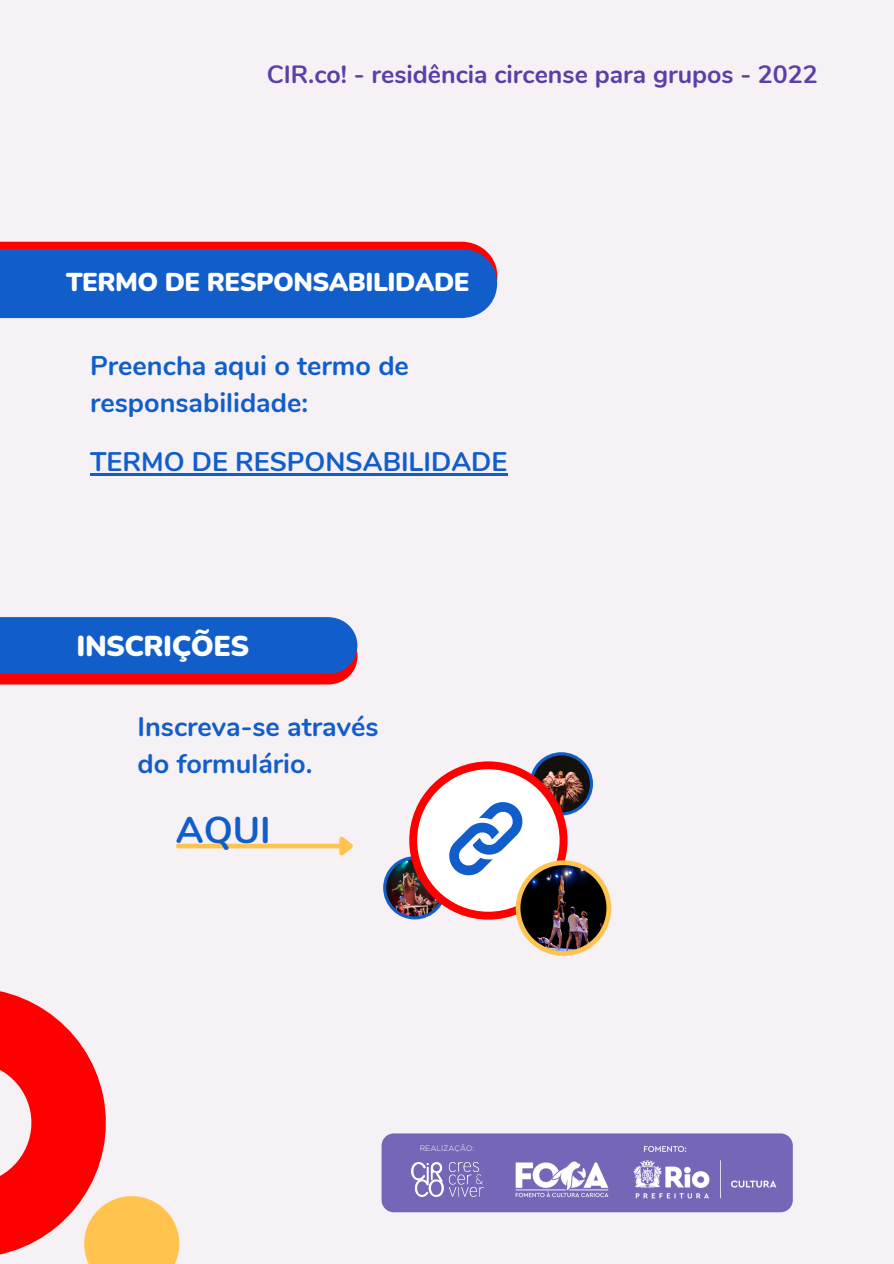
<style>
.page{position:relative;width:894px;height:1264px;background:#fff}
.page>*{position:absolute;margin:0;border:0;box-sizing:border-box;transform-origin:0 0}
.t1{font:700 37.35px "Nunito";color:#115ecb}
.t2{font:900 28.65px "Nunito";letter-spacing:-.02em;color:#fff}
.t3{font:700 27px/37.7px "Nunito";color:#115ecb}
.t4{font:700 26.85px "Nunito";color:#115ecb}
.t5{font:900 25.8px "Nunito";letter-spacing:-.02em;color:#fff}
.t6{font:700 24.9px "Nunito";color:#5a3fa8}
.t7{font:300 7.65px "Gotham";color:#fff}
</style>
<div class="page">
<div style="left:0;top:0;width:893px;height:1263px;background:#f6f1f4"></div>
<svg style="left:0;top:991px;width:180px;height:272px"></svg>
<svg style="left:0;top:617px;width:357px;height:67px;background:#3852ad"></svg>
<svg style="left:0;top:242px;width:497px;height:76px;background:#2957b8"></svg>
<div style="left:178px;top:843px;width:161px;height:5px;background:#ffc34e"></div>
<svg style="left:335px;top:836px;width:18px;height:20px"></svg>
<svg style="left:383px;top:856px;width:63px;height:63px"></svg>
<img style="left:386px;top:859px;width:57px;height:57px;border-radius:50%">
<svg style="left:529px;top:752px;width:64px;height:63px"></svg>
<img style="left:532px;top:755px;width:57px;height:57px;border-radius:50%">
<div style="left:409px;top:761px;width:158px;height:158px;background:#f00;border-radius:50%"></div>
<div style="left:417px;top:769px;width:142px;height:142px;background:#fff;border-radius:50%"></div>
<svg style="left:515px;top:860px;width:96px;height:95px"></svg>
<img style="left:520px;top:865px;width:86px;height:86px;border-radius:50%">
<svg style="left:447px;top:800px;width:77px;height:77px;background:#aec8ed"></svg>
<hr style="left:90px;top:473px;width:417px;height:2px;background:#115ecb">
<div style="left:381px;top:1133px;width:411px;height:79px;background:#7766b7;border-radius:12px"></div>
<img style="left:411px;top:1162px;width:72px;height:34px">
<img style="left:515px;top:1160px;width:262px;height:39px">
<img style="left:644px;top:1138px;width:149px;height:18px">
<p class="t6" style="left:267px;top:57px;width:552px">CIR.co! - residência circense para grupos - 2022</p>
<p class="t5" style="left:66px;top:265px;width:405px">TERMO DE RESPONSABILIDADE</p>
<p class="t3" style="left:90px;top:347px;width:320px;line-height:37.2px">Preencha aqui o termo de responsabilidade:</p>
<p class="t4" style="left:90px;top:444px;width:418px">TERMO DE RESPONSABILIDADE</p>
<p class="t2" style="left:77px;top:627px;width:174px">INSCRIÇÕES</p>
<p class="t3" style="left:137px;top:708px;width:242px">Inscreva-se através do formulário.</p>
<p class="t1" style="left:176px;top:805px;width:96px">AQUI</p>
<p class="t7" style="left:419px;top:1143px;width:56px">REALIZAÇÃO:</p>
</div>
